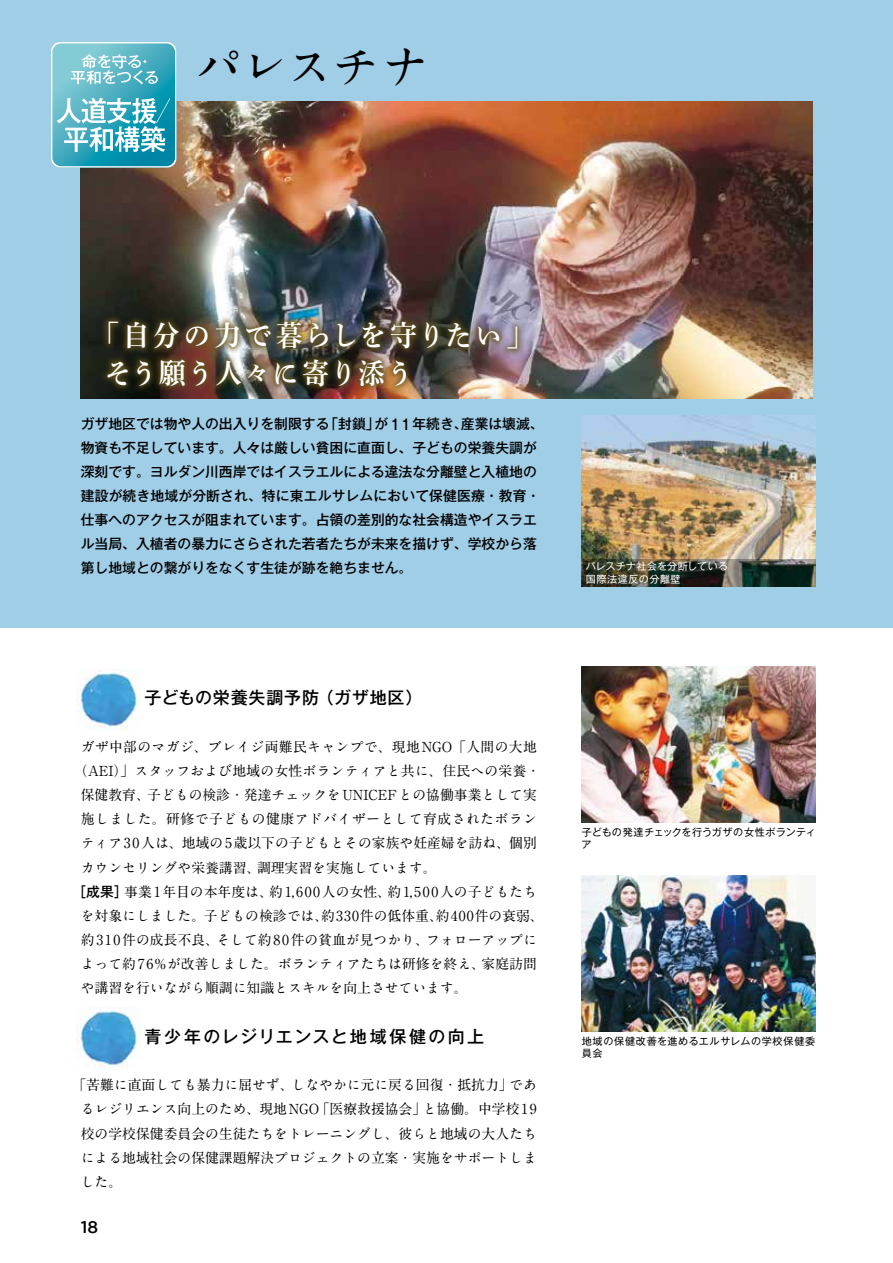
<style>
.page{position:relative;width:893px;height:1263px;background:#fff}
.page>*{position:absolute;margin:0;border:0;box-sizing:border-box;transform-origin:0 0}
.t1{font:700 46.8px "A1 Mincho Std";letter-spacing:-.02em;color:#000}
.t2{font:28.65px/37.2px "Shuei Min Pro B";letter-spacing:.065em;color:#fff;scale:.92 1}
.t3{font:500 16.95px "Gothic MB101 Pr 6 N";letter-spacing:.13em;color:#000}
.t4{font:500 16.95px "Gothic MB101 Pr 6 N";letter-spacing:.065em;color:#000}
.t5{font:500 16.95px "Gotham";color:#000}
.t6{font:700 13.8px/24.2px "A1 Mincho Std";color:#000;text-align:justify}
.t7{font:500 13.8px/23.9px "Gothic MB101 Pr 6 N";color:#000}
.t8{font:700 13.8px "A1 Mincho Std";letter-spacing:.025em;color:#000}
.t9{font:700 13.8px "A1 Mincho Std";letter-spacing:.035em;color:#000}
.t10{font:10.05px/12.8px "Gothic MB101 Pr 6 N";letter-spacing:.01em;color:#000}
.t11{font:10.05px/12.8px "Gothic MB101 Pr 6 N";letter-spacing:.06em;color:#000}
.t12{font:10.05px/12.8px "Gothic MB101 Pr 6 N";letter-spacing:.04em;color:#fff}
.s1{font-size:14.7px}
.s2{font-family:"Gothic MB101 Pr 6 N";font-weight:500}
</style>
<div class="page">
<div style="left:0;top:0;width:893px;height:627px;background:#a1cee7"></div>
<img style="left:81px;top:101px;width:731px;height:298px">
<img style="left:100px;top:315px;width:425px;height:79px">
<img style="left:582px;top:416px;width:234px;height:143px">
<img style="left:582px;top:559px;width:234px;height:27px">
<img style="left:582px;top:667px;width:234px;height:156px">
<img style="left:582px;top:876px;width:234px;height:156px">
<img style="left:77px;top:669px;width:64px;height:62px">
<img style="left:77px;top:1008px;width:64px;height:61px">
<svg style="left:51px;top:42px;width:125px;height:126px;background:#6abdcc"></svg>
<h1 class="t1" style="left:195px;top:29px;width:235px">パレスチナ</h1>
<h2 class="t2" style="left:105px;top:316px;width:466px;text-indent:-12px">「自分の力で暮らしを守りたい」そう願う人々に寄り添う</h2>
<p class="t7" style="left:81px;top:411px;width:464px">ガザ地区では物や人の出入りを制限する「封鎖」が<span class="s1">11</span>年続き、産業は壊滅、物資も不足しています。人々は厳しい貧困に直面し、子どもの栄養失調が深刻です。ヨルダン川西岸ではイスラエルによる違法な分離壁と入植地の建設が続き地域が分断され、特に東エルサレムにおいて保健医療・教育・仕事へのアクセスが阻まれています。占領の差別的な社会構造やイスラエル当局、入植者の暴力にさらされた若者たちが未来を描けず、学校から落第し地域との繋がりをなくす生徒が跡を絶ちません。</p>
<p class="t4" style="left:145px;top:684px;width:279px">子どもの栄養失調予防（ガザ地区）</p>
<p class="t8" style="left:81px;top:735px;width:458px">ガザ中部のマガジ、ブレイジ両難民キャンプで、現地NGO「人間の大地</p>
<p class="t6" style="left:74px;top:757px;width:468px">（AEI）」スタッフおよび地域の女性ボランティアと共に、住民への栄養・</p>
<p class="t6" style="left:81px;top:781px;width:458px">保健教育、子どもの検診・発達チェックをUNICEFとの協働事業として実</p>
<p class="t9" style="left:81px;top:808px;width:458px">施しました。研修で子どもの健康アドバイザーとして育成されたボラン</p>
<p class="t6" style="left:81px;top:829px;width:458px">ティア30人は、地域の5歳以下の子どもとその家族や妊産婦を訪ね、個別</p>
<p class="t6" style="left:81px;top:853px;width:357px">カウンセリングや栄養講習、調理実習を実施しています。</p>
<p class="t6" style="left:72px;top:877px;width:466px"><span class="s2">［成果］</span>事業1年目の本年度は、約1,600人の女性、約1,500人の子どもたち</p>
<p class="t6" style="left:81px;top:902px;width:464px">を対象にしました。子どもの検診では、約330件の低体重、約400件の衰弱、</p>
<p class="t6" style="left:81px;top:926px;width:458px">約310件の成長不良、そして約80件の貧血が見つかり、フォローアップに</p>
<p class="t6" style="left:81px;top:950px;width:458px">よって約76％が改善しました。ボランティアたちは研修を終え、家庭訪問</p>
<p class="t6" style="left:81px;top:974px;width:388px">や講習を行いながら順調に知識とスキルを向上させています。</p>
<p class="t3" style="left:145px;top:1022px;width:341px">青少年のレジリエンスと地域保健の向上</p>
<p class="t6" style="left:81px;top:1071px;width:458px;text-indent:-8px">「苦難に直面しても暴力に屈せず、しなやかに元に戻る回復・抵抗力」であるレジリエンス向上のため、現地NGO「医療救援協会」と協働。中学校19校の学校保健委員会の生徒たちをトレーニングし、彼らと地域の大人たちによる地域社会の保健課題解決プロジェクトの立案・実施をサポートしました。</p>
<p class="t5" style="left:81px;top:1217px;width:19px">18</p>
<p class="t12" style="left:586px;top:559px;width:144px">パレスチナ社会を分断している国際法違反の分離壁</p>
<p class="t10" style="left:582px;top:825px;width:236px">子どもの発達チェックを行うガザの女性ボランティア</p>
<p class="t11" style="left:582px;top:1034px;width:235px">地域の保健改善を進めるエルサレムの学校保健委員会</p>
</div>
